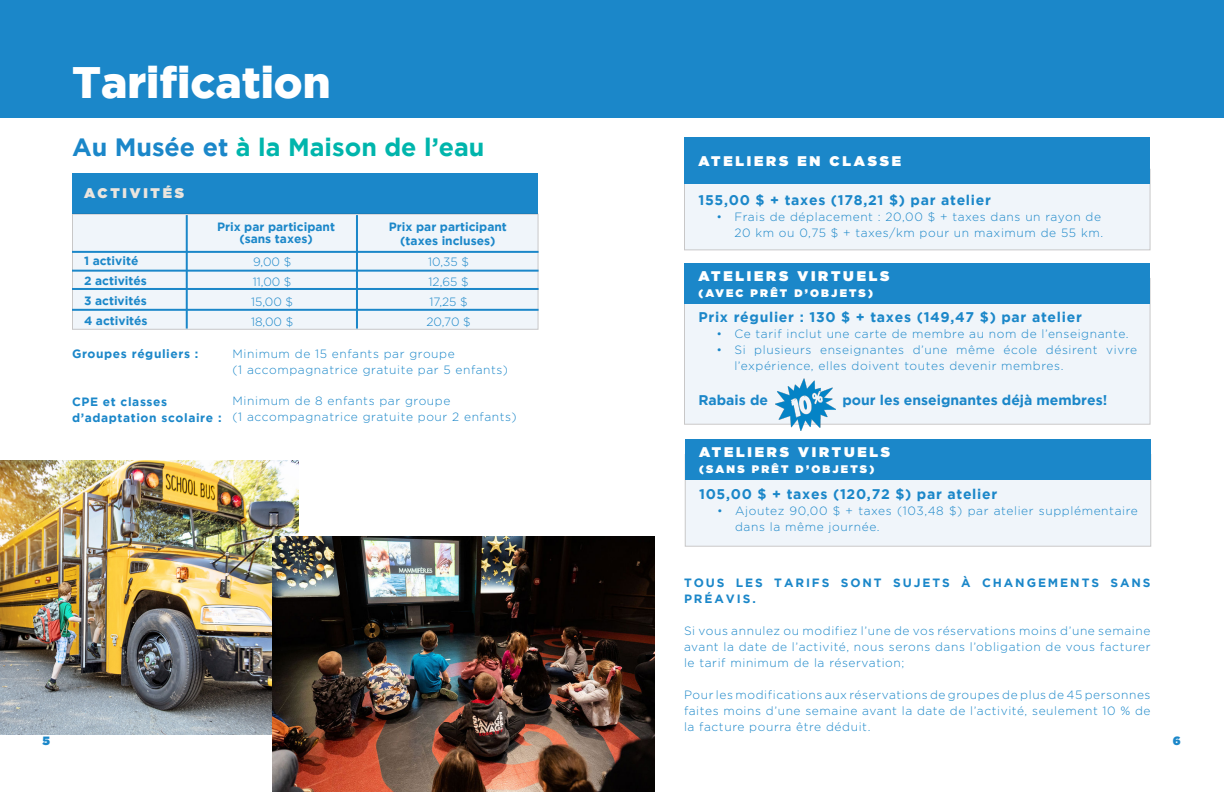
<style>
.page{position:relative;width:1224px;height:792px;background:#fff}
.page>*{position:absolute;margin:0;border:0;box-sizing:border-box;transform-origin:0 0}
.t1{font:900 44px "Gotham";color:#fff}
.t2{font:700 25px "Gotham";color:#00b5ac}
.t3{font:700 14px "Gotham";letter-spacing:.05em;color:#1b87c9}
.t4{font:900 14px "Gotham";letter-spacing:.2em;color:#fff}
.t5{font:700 14px "Gotham";color:#1b87c9}
.t6{font:900 14px "Gotham";letter-spacing:.2em;color:#ebe5de}
.t7{font:300 12px/16px "Gotham";letter-spacing:.05em;color:#1b87c9}
.t8{font:700 12px "Gotham";color:#1b87c9}
.t9{font:700 12px/16px "Gotham";letter-spacing:.05em;color:#1b87c9}
.t10{font:700 12px/16px "Gotham";letter-spacing:.16em;color:#1b87c9}
.t11{font:900 12px "Gotham";color:#1b87c9}
.t12{font:900 11px "Gotham";letter-spacing:.2em;color:#fff}
.s1{color:#1b87c9}
</style>
<div class="page">
<div style="left:0;top:0;width:1224px;height:118px;background:#1b87c9"></div>
<div style="left:72px;top:173px;width:466px;height:41px;background:#1b87c9"></div>
<div style="left:72px;top:214px;width:466px;height:115px;background:#f0f5fa"></div>
<img style="left:0;top:461px;width:299px;height:273px">
<hr style="left:356px;top:215px;width:2px;height:114px;background:#1b87c9">
<hr style="left:72px;top:251px;width:467px;height:2px;background:#1b87c9">
<hr style="left:186px;top:215px;width:2px;height:114px;background:#1b87c9">
<img style="left:272px;top:536px;width:383px;height:256px">
<hr style="left:72px;top:270px;width:467px;height:2px;background:#1b87c9">
<hr style="left:72px;top:288px;width:467px;height:2px;background:#1b87c9">
<hr style="left:72px;top:309px;width:467px;height:2px;background:#1b87c9">
<div style="left:684px;top:169px;width:466px;height:81px;background:#f0f5fa"></div>
<div style="left:684px;top:137px;width:466px;height:47px;background:#1b87c9"></div>
<div style="left:685px;top:455px;width:466px;height:91px;background:#f0f5fa"></div>
<div style="left:685px;top:440px;width:466px;height:40px;background:#1b87c9"></div>
<div style="left:684px;top:278px;width:466px;height:146px;background:#f0f5fa"></div>
<div style="left:684px;top:264px;width:466px;height:40px;background:#1b87c9"></div>
<img style="left:776px;top:378px;width:59px;height:53px">
<p class="t1" style="left:72px;top:57px;width:260px">Tarification</p>
<p class="t2" style="left:72px;top:132px;width:414px"><span class="s1">Au Musée et</span> à la Maison de l’eau</p>
<p class="t6" style="left:84px;top:183px;width:102px">ACTIVITÉS</p>
<p class="t8" style="left:84px;top:254px;width:56px">1 activité</p>
<p class="t8" style="left:84px;top:274px;width:64px">2 activités</p>
<p class="t8" style="left:84px;top:294px;width:64px">3 activités</p>
<p class="t8" style="left:84px;top:314px;width:65px">4 activités</p>
<p class="t8" style="left:217px;top:219px;width:120px">Prix par participant</p>
<p class="t8" style="left:239px;top:231px;width:75px">(sans taxes)</p>
<p class="t7" style="left:253px;top:254px;width:40px">9,00 $</p>
<p class="t7" style="left:253px;top:274px;width:40px">11,00 $</p>
<p class="t7" style="left:251px;top:294px;width:44px">15,00 $</p>
<p class="t7" style="left:251px;top:314px;width:44px">18,00 $</p>
<p class="t8" style="left:389px;top:219px;width:120px">Prix par participant</p>
<p class="t8" style="left:400px;top:233px;width:97px">(taxes incluses)</p>
<p class="t7" style="left:428px;top:254px;width:42px">10,35 $</p>
<p class="t7" style="left:429px;top:274px;width:42px">12,65 $</p>
<p class="t7" style="left:430px;top:294px;width:40px">17,25 $</p>
<p class="t7" style="left:426px;top:314px;width:46px">20,70 $</p>
<p class="t9" style="left:72px;top:345px;width:128px">Groupes réguliers :</p>
<p class="t9" style="left:72px;top:393px;width:151px">CPE et classes d’adaptation scolaire :</p>
<p class="t7" style="left:233px;top:346px;width:277px">Minimum de 15 enfants par groupe<br>(1 accompagnatrice gratuite par 5 enfants)</p>
<p class="t7" style="left:233px;top:393px;width:286px">Minimum de 8 enfants par groupe<br>(1 accompagnatrice gratuite pour 2 enfants)</p>
<p class="t4" style="left:698px;top:151px;width:204px">ATELIERS EN CLASSE</p>
<p class="t3" style="left:698px;top:191px;width:294px">155,00 $ + taxes (178,21 $) par atelier</p>
<p class="t7" style="left:716px;top:208px;width:388px;text-align:right">• Frais de déplacement : 20,00 $ + taxes dans un rayon de<br>20 km ou 0,75 $ + taxes/km pour un maximum de 55 km.</p>
<p class="t4" style="left:698px;top:266px;width:193px">ATELIERS VIRTUELS</p>
<p class="t12" style="left:698px;top:285px;width:176px">(AVEC PRÊT D’OBJETS)</p>
<p class="t3" style="left:698px;top:309px;width:385px">Prix régulier : 130 $ + taxes (149,47 $) par atelier</p>
<p class="t7" style="left:716px;top:326px;width:414px">• Ce tarif inclut une carte de membre au nom de l’enseignante.</p>
<p class="t7" style="left:734px;top:342px;width:404px;text-indent:-18px">• Si plusieurs enseignantes d’une même école désirent vivre l’expérience, elles doivent toutes devenir membres.</p>
<p class="t5" style="left:698px;top:392px;width:71px">Rabais de</p>
<p class="t5" style="left:842px;top:392px;width:266px">pour les enseignantes déjà membres!</p>
<p class="t4" style="left:699px;top:442px;width:193px">ATELIERS VIRTUELS</p>
<p class="t12" style="left:699px;top:461px;width:177px">(SANS PRÊT D’OBJETS)</p>
<p class="t3" style="left:699px;top:486px;width:300px">105,00 $ + taxes (120,72 $) par atelier</p>
<p class="t7" style="left:735px;top:502px;width:404px;text-indent:-18px">• Ajoutez 90,00 $ + taxes (103,48 $) par atelier supplémentaire dans la même journée.</p>
<p class="t10" style="left:684px;top:575px;width:468px">TOUS LES TARIFS SONT SUJETS À CHANGEMENTS SANS<br>PRÉAVIS.</p>
<p class="t7" style="left:684px;top:623px;width:468px;text-align:justify">Si vous annulez ou modifiez l’une de vos réservations moins d’une semaine avant la date de l’activité, nous serons dans l’obligation de vous facturer le tarif minimum de la réservation;</p>
<p class="t7" style="left:684px;top:687px;width:468px;text-align:justify">Pour les modifications aux réservations de groupes de plus de 45 personnes faites moins d’une semaine avant la date de l’activité, seulement 10 % de la facture pourra être déduit.</p>
<p class="t11" style="left:43px;top:732px;width:9px">5</p>
<p class="t11" style="left:1173px;top:732px;width:9px">6</p>
</div>
